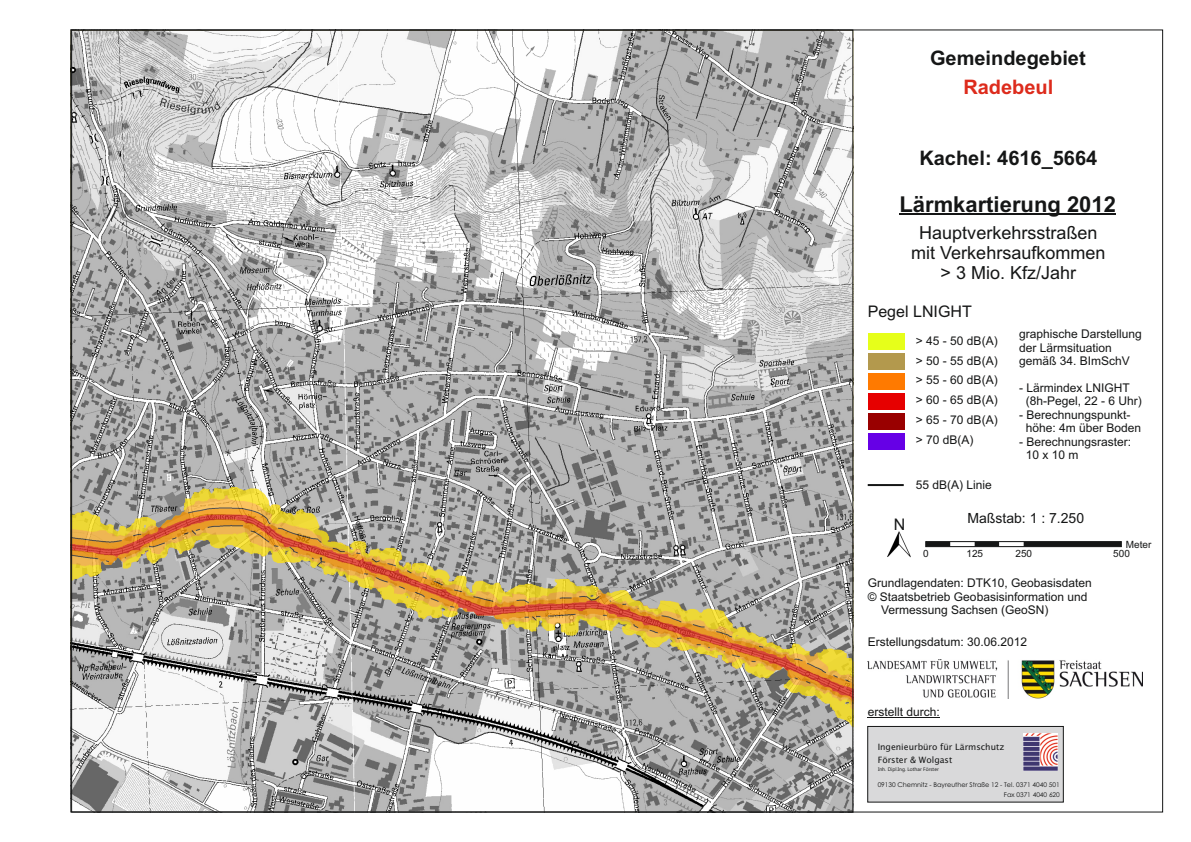
<style>
.page{position:relative;width:1191px;height:842px;background:#fff}
.page>*{position:absolute;margin:0;border:0;box-sizing:border-box;transform-origin:0 0}
.t1{font:700 22px "Arial";color:#151616}
.t2{font:700 20px "Arial";color:#151616}
.t3{font:700 20px "Arial";color:#dd2b1c}
.t4{font:18px/20.1px "Arial";color:#151616;text-align:center}
.t5{font:16px "Arial";color:#151616}
.t6{font:14px "Arial";color:#151616}
.t7{font:12px/19.9px "Arial";color:#151616}
.t8{font:10px "Arial";color:#151616}
.t9{font:8.7px/13.3px "Lucida Sans Unicode";color:#151616}
.t10{font:6.5px/10.1px "Century Gothic";color:#151616;text-align:right}
.t11{font:5.1px "Ebrima";color:#151616}
</style>
<div class="page">
<img style="left:73px;top:31px;width:778px;height:779px">
<div style="left:867px;top:726px;width:197px;height:77px;background:#d9d9da"></div>
<img style="left:1023px;top:734px;width:34px;height:37px">
<div style="left:867px;top:393px;width:37px;height:16px;background:#e60000"></div>
<div style="left:867px;top:333px;width:37px;height:17px;background:#e6ff1a"></div>
<div style="left:867px;top:413px;width:37px;height:16px;background:#900"></div>
<div style="left:867px;top:353px;width:37px;height:17px;background:#b3994d"></div>
<div style="left:867px;top:433px;width:37px;height:16px;background:#6600e6"></div>
<div style="left:867px;top:373px;width:37px;height:17px;background:#ff7a00"></div>
<hr style="left:867px;top:484px;width:36px;height:2px;background:#151616">
<hr style="left:899px;top:214px;width:217px;height:1px;background:#151616">
<hr style="left:867px;top:717px;width:72px;height:1px;background:#151616">
<img style="left:887px;top:531px;width:23px;height:26px">
<img style="left:867px;top:660px;width:275px;height:38px">
<div style="left:1023px;top:542px;width:98px;height:5px;background:#151616"></div>
<div style="left:925px;top:542px;width:98px;height:5px;background:#151616"></div>
<div style="left:950px;top:542px;width:24px;height:5px;background:#fff"></div>
<div style="left:999px;top:542px;width:24px;height:5px;background:#fff"></div>
<div style="left:925px;top:541px;width:196px;height:6px;border:1px solid #151616"></div>
<h2 class="t2" style="left:930px;top:51px;width:157px">Gemeindegebiet</h2>
<h2 class="t3" style="left:963px;top:79px;width:92px">Radebeul</h2>
<h2 class="t2" style="left:919px;top:150px;width:179px">Kachel: 4616_5664</h2>
<h1 class="t1" style="left:899px;top:196px;width:218px">Lärmkartierung 2012</h1>
<h3 class="t4" style="left:911px;top:224px;width:196px">Hauptverkehrsstraßen mit Verkehrsaufkommen &gt; 3 Mio. Kfz/Jahr</h3>
<h3 class="t5" style="left:867px;top:305px;width:106px">Pegel LNIGHT</h3>
<p class="t7" style="left:916px;top:331px;width:83px;text-align:justify">&gt; 45 - 50 dB(A) &gt; 50 - 55 dB(A) &gt; 55 - 60 dB(A) &gt; 60 - 65 dB(A) &gt; 65 - 70 dB(A) &gt; 70 dB(A)</p>
<p class="t7" style="left:1019px;top:328px;width:124px;line-height:13.4px">graphische Darstellung der Lärmsituation gemäß 34. BImSchV</p>
<p class="t7" style="left:1025px;top:382px;width:118px;line-height:13.4px;text-indent:-7px">- Lärmindex LNIGHT (8h-Pegel, 22 - 6 Uhr)</p>
<p class="t7" style="left:1025px;top:409px;width:117px;line-height:13.4px;text-indent:-7px">- Berechnungspunkt&shy;höhe: 4m über Boden</p>
<p class="t7" style="left:1025px;top:436px;width:107px;line-height:13.4px;text-indent:-7px">- Berechnungsraster:<br>10 x 10 m</p>
<h3 class="t5" style="left:893px;top:518px;width:13px">N</h3>
<p class="t7" style="left:916px;top:476px;width:78px">55 dB(A) Linie</p>
<p class="t6" style="left:967px;top:513px;width:118px">Maßstab: 1 : 7.250</p>
<p class="t8" style="left:1125px;top:540px;width:27px">Meter</p>
<p class="t8" style="left:923px;top:550px;width:7px">0</p>
<p class="t8" style="left:966px;top:550px;width:18px">125</p>
<p class="t8" style="left:1015px;top:550px;width:18px">250</p>
<p class="t8" style="left:1113px;top:550px;width:18px">500</p>
<p class="t7" style="left:867px;top:574px;width:226px">Grundlagendaten: DTK10, Geobasisdaten</p>
<p class="t7" style="left:867px;top:587px;width:221px">© Staatsbetrieb Geobasisinformation und</p>
<p class="t7" style="left:881px;top:601px;width:169px">Vermessung Sachsen (GeoSN)</p>
<p class="t7" style="left:867px;top:633px;width:161px">Erstellungsdatum: 30.06.2012</p>
<p class="t7" style="left:867px;top:703px;width:74px">erstellt durch:</p>
<p class="t9" style="left:877px;top:741px;width:128px">Ingenieurbüro für Lärmschutz<br>Förster &amp; Wolgast</p>
<p class="t10" style="left:877px;top:780px;width:184px">09130 Chemnitz - Bayreuther Straße 12 - Tel. 0371 4040 501<br>Fax 0371 4040 620</p>
<p class="t11" style="left:878px;top:767px;width:62px">Inh. Dipl.Ing. Lothar Förster</p>
</div>
